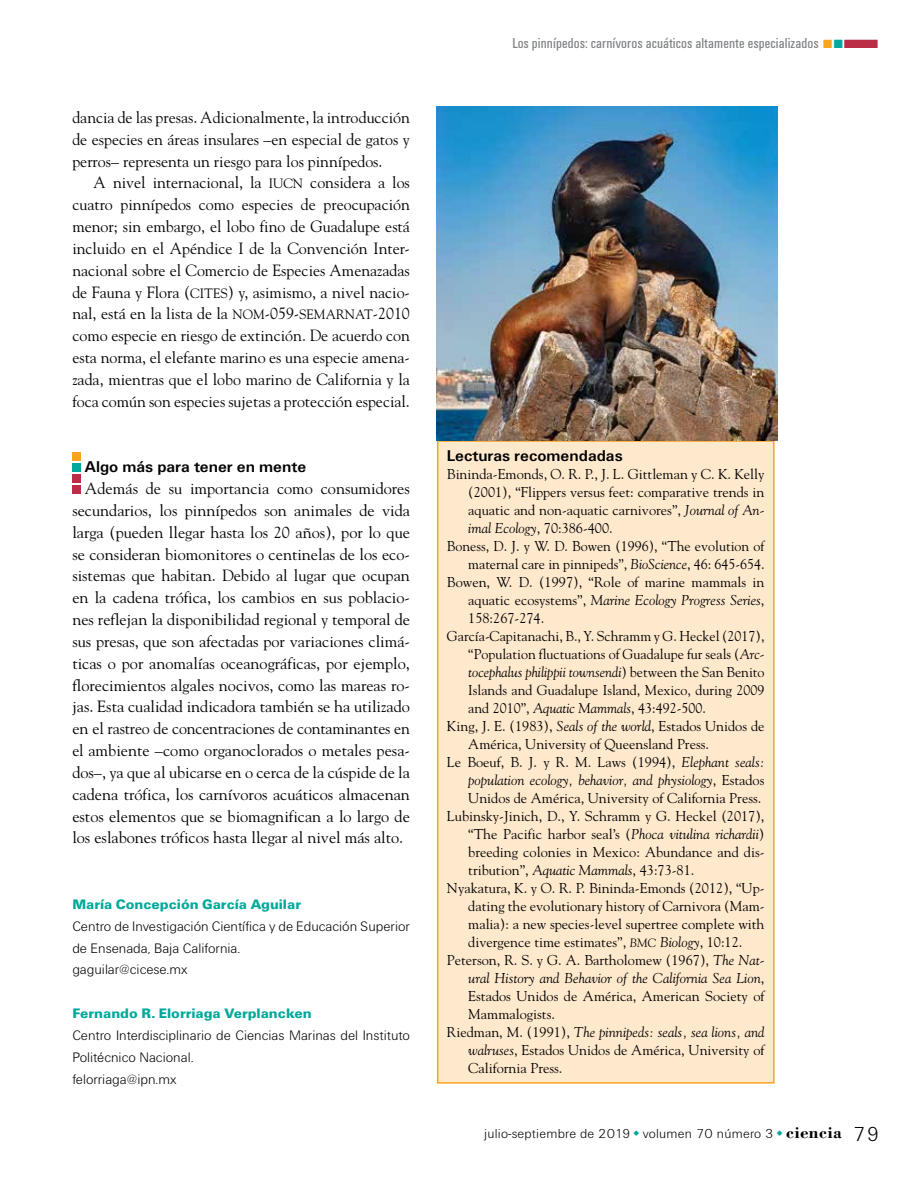
<style>
.page{position:relative;width:915px;height:1191px;background:#fff}
.page>*{position:absolute;margin:0;border:0;box-sizing:border-box;transform-origin:0 0}
.t1{font:16.2px/21.8px "Goudy";color:#000;text-align:justify}
.t2{font:700 16.2px "Unitus T";color:#000}
.t3{font:condensed 15px "Unitus T";letter-spacing:.005em;color:#808285}
.t4{font:14.25px "Goudy";color:#000}
.t5{font:italic 14.25px "Goudy";color:#000}
.t6{font:300 14.25px/21.9px "Unitus T";color:#000}
.t7{font:900 14.25px "Unitus T";color:#00a99b}
.t8{font:300 13.5px "Unitus T";letter-spacing:.02em;color:#000}
.s1{font-size:13.5px}
.s2{color:#faa41d}
.s3{color:#00a99b}
.s4{color:#bb2d45}
.s5{font-style:italic}
.s6{font-style:normal}
.s7{font-style:italic;font-size:12px}
.s8{font-family:"Bodoni";font-weight:700;font-size:17.25px}
.s9{font-size:21px}
</style>
<div class="page">
<div style="left:72px;top:486px;width:9px;height:8px;background:#bb2d45"></div>
<div style="left:72px;top:474px;width:9px;height:9px;background:#bb2d45"></div>
<div style="left:72px;top:463px;width:9px;height:8px;background:#00a99b"></div>
<div style="left:72px;top:452px;width:9px;height:8px;background:#faa41d"></div>
<div style="left:437px;top:441px;width:336px;height:641px;background:#ffe9cd"></div>
<div style="left:437px;top:440px;width:337px;height:643px;border:2px solid #faa41d"></div>
<img style="left:437px;top:106px;width:340px;height:334px">
<p class="t1" style="left:72px;top:106px;width:339px">dancia de las presas. Adicionalmente, la introducción de especies en áreas insulares –en especial de gatos y perros– representa un riesgo para los pinnípedos.</p>
<p class="t1" style="left:72px;top:171px;width:339px;text-indent:21px">A nivel internacional, la <span class="s1">IUCN</span> considera a los cuatro pinnípedos como especies de preocupación menor; sin embargo, el lobo fino de Guadalupe está incluido en el Apéndice I de la Convención Inter&shy;nacional sobre el Comercio de Especies Amenazadas de Fauna y Flora (<span class="s1">CITES</span>) y, asimismo, a nivel nacio&shy;nal, está en la lista de la <span class="s1">NOM</span>-059-<span class="s1">SEMARNAT</span>-2010 como especie en riesgo de extinción. De acuerdo con esta norma, el elefante marino es una especie amena&shy;zada, mientras que el lobo marino de California y la foca común son especies sujetas a protección especial.</p>
<p class="t2" style="left:85px;top:457px;width:223px">Algo más para tener en mente</p>
<p class="t1" style="left:72px;top:477px;width:339px;text-indent:13px">Además de su importancia como consumidores secundarios, los pinnípedos son animales de vida larga (pueden llegar hasta los 20 años), por lo que se consideran biomonitores o centinelas de los eco&shy;sistemas que habitan. Debido al lugar que ocupan en la cadena trófica, los cambios en sus poblacio&shy;nes reflejan la disponibilidad regional y temporal de sus presas, que son afectadas por variaciones climá&shy;ticas o por anomalías oceanográficas, por ejemplo, florecimientos algales nocivos, como las mareas ro&shy;jas. Esta cualidad indicadora también se ha utilizado en el rastreo de concentraciones de contaminantes en el ambiente –como organoclorados o metales pesa&shy;dos–, ya que al ubicarse en o cerca de la cúspide de la cadena trófica, los carnívoros acuáticos almacenan estos elementos que se biomagnifican a lo largo de los eslabones tróficos hasta llegar al nivel más alto.</p>
<p class="t7" style="left:72px;top:896px;width:230px">María Concepción García Aguilar</p>
<p class="t6" style="left:72px;top:914px;width:339px">Centro de Investigación Científica y de Educación Superior de Ensenada, Baja California.<br>gaguilar@cicese.mx</p>
<p class="t7" style="left:72px;top:1005px;width:241px">Fernando R. Elorriaga Verplancken</p>
<p class="t6" style="left:72px;top:1024px;width:339px">Centro Interdisciplinario de Ciencias Marinas del Instituto<br>Politécnico Nacional.<br>felorriaga@ipn.mx</p>
<p class="t3" style="left:512px;top:34px;width:368px">Los pinnípedos: carnívoros acuáticos altamente especializados <span class="s2">■</span><span class="s3">■</span><span class="s4">■</span></p>
<p class="t2" style="left:447px;top:446px;width:177px">Lecturas recomendadas</p>
<p class="t4" style="left:447px;top:465px;width:319px">Bininda-Emonds, O. R. P., J. L. Gittleman y C. K. Kelly</p>
<p class="t4" style="left:468px;top:483px;width:298px">(2001), “Flippers versus feet: comparative trends in</p>
<p class="t4" style="left:468px;top:501px;width:298px">aquatic and non-aquatic carnivores”, <span class="s5">Journal of An-</span></p>
<p class="t4" style="left:468px;top:519px;width:146px"><span class="s5">imal Ecology</span>, 70:386-400.</p>
<p class="t4" style="left:447px;top:537px;width:319px">Boness, D. J. y W. D. Bowen (1996), “The evolution of</p>
<p class="t4" style="left:468px;top:555px;width:298px">maternal care in pinnipeds”, <span class="s5">BioScience</span>, 46: 645-654.</p>
<p class="t4" style="left:447px;top:573px;width:319px">Bowen, W. D. (1997), “Role of marine mammals in</p>
<p class="t5" style="left:468px;top:591px;width:298px"><span class="s6">aquatic ecosystems”,</span> Marine Ecology Progress Series<span class="s6">,</span></p>
<p class="t4" style="left:468px;top:609px;width:77px">158:267-274.</p>
<p class="t4" style="left:447px;top:627px;width:319px">García-Capitanachi, B., Y. Schramm y G. Heckel (2017),</p>
<p class="t4" style="left:468px;top:645px;width:298px">“Population fluctuations of Guadalupe fur seals (<span class="s5">Arc-</span></p>
<p class="t5" style="left:468px;top:663px;width:298px">tocephalus philippii townsendi<span class="s6">) between the San Benito</span></p>
<p class="t4" style="left:468px;top:681px;width:297px">Islands and Guadalupe Island, Mexico, during 2009</p>
<p class="t4" style="left:468px;top:699px;width:239px">and 2010”, <span class="s5">Aquatic Mammals</span>, 43:492-500.</p>
<p class="t4" style="left:447px;top:717px;width:319px">King, J. E. (1983), <span class="s5">Seals of the world</span>, Estados Unidos de</p>
<p class="t4" style="left:468px;top:735px;width:242px">América, University of Queensland Press.</p>
<p class="t4" style="left:447px;top:753px;width:319px">Le Boeuf, B. J. y R. M. Laws (1994), <span class="s5">Elephant seals:</span></p>
<p class="t5" style="left:468px;top:771px;width:298px">population ecology, behavior, and physiology<span class="s6">, Estados</span></p>
<p class="t4" style="left:468px;top:789px;width:294px">Unidos de América, University of California Press.</p>
<p class="t4" style="left:447px;top:807px;width:319px">Lubinsky-Jinich, D., Y. Schramm y G. Heckel (2017),</p>
<p class="t4" style="left:468px;top:825px;width:297px">“The Pacific harbor seal’s (<span class="s5">Phoca vitulina richardii</span>)</p>
<p class="t4" style="left:468px;top:843px;width:298px">breeding colonies in Mexico: Abundance and dis-</p>
<p class="t4" style="left:468px;top:861px;width:227px">tribution”, <span class="s5">Aquatic Mammals</span>, 43:73-81.</p>
<p class="t4" style="left:447px;top:879px;width:319px">Nyakatura, K. y O. R. P. Bininda-Emonds (2012), “Up-</p>
<p class="t4" style="left:468px;top:897px;width:298px">dating the evolutionary history of Carnivora (Mam-</p>
<p class="t4" style="left:468px;top:915px;width:298px">malia): a new species-level supertree complete with</p>
<p class="t4" style="left:468px;top:933px;width:275px">divergence time estimates”, <span class="s7">BMC</span> <span class="s5">Biology</span>, 10:12.</p>
<p class="t4" style="left:447px;top:951px;width:319px">Peterson, R. S. y G. A. Bartholomew (1967), <span class="s5">The Nat-</span></p>
<p class="t5" style="left:468px;top:969px;width:297px">ural History and Behavior of the California Sea Lion<span class="s6">,</span></p>
<p class="t4" style="left:468px;top:987px;width:298px">Estados Unidos de América, American Society of</p>
<p class="t4" style="left:468px;top:1005px;width:88px">Mammalogists.</p>
<p class="t5" style="left:447px;top:1023px;width:319px"><span class="s6">Riedman, M. (1991),</span> The pinnipeds: seals, sea lions, and</p>
<p class="t4" style="left:468px;top:1041px;width:297px"><span class="s5">walruses</span>, Estados Unidos de América, University of</p>
<p class="t4" style="left:468px;top:1059px;width:96px">California Press.</p>
<p class="t8" style="left:484px;top:1125px;width:396px">julio-septiembre de 2019 volumen 70 número 3 <span class="s8">ciencia</span> <span class="s9">79</span></p>
</div>
